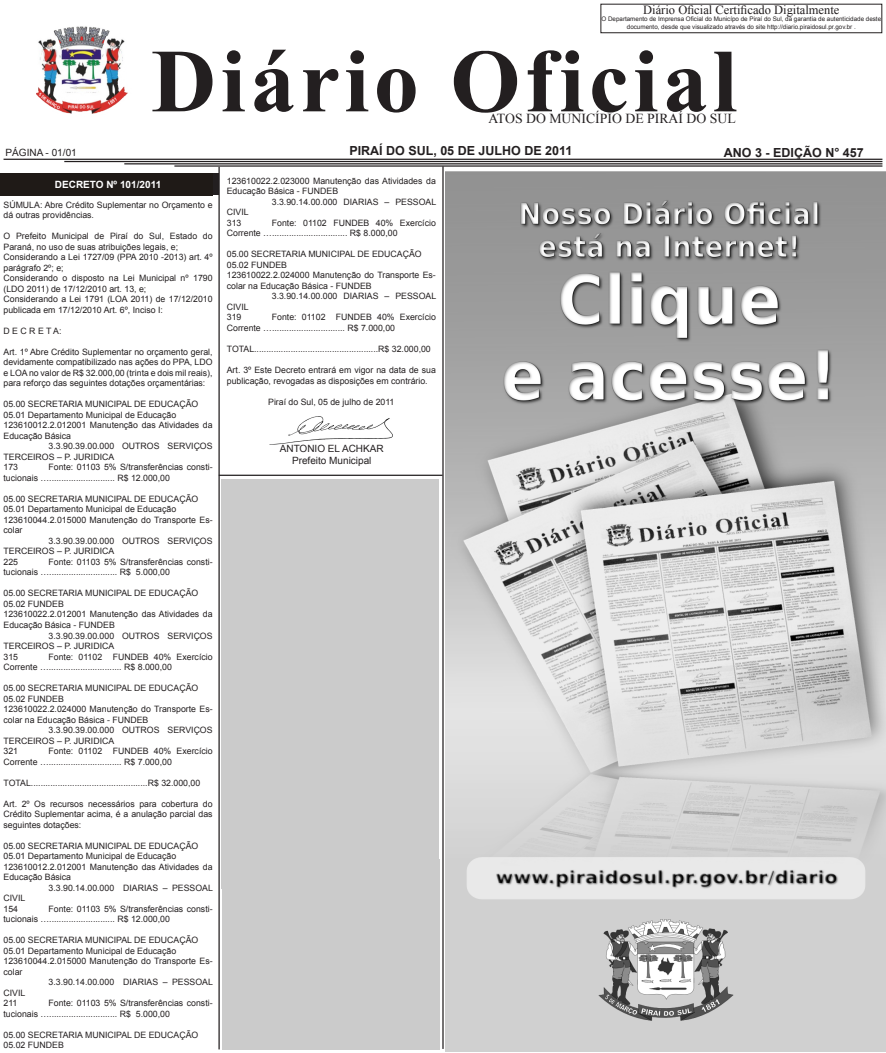
<style>
.page{position:relative;width:886px;height:1053px;background:#fff}
.page>*{position:absolute;margin:0;border:0;box-sizing:border-box;transform-origin:0 0}
.t1{font:700 90px "Times New Roman";letter-spacing:.05em;color:#231f20}
.t2{font:13.75px "Times New Roman";color:#231f20}
.t3{font:700 12.5px "Arial";color:#231f20}
.t4{font:12.5px "Times New Roman";color:#231f20}
.t5{font:10px "Arial";color:#231f20}
.t6{font:700 10px "Arial";color:#fff}
.t7{font:8.75px/10.5px "Arial";color:#231f20}
.t8{font:6.25px/7.5px "Arial";color:#231f20;text-align:center}
</style>
<div class="page">
<div style="left:600px;top:4px;width:282px;height:29px;border:1px solid #231f20"></div>
<img style="left:36px;top:26px;width:92px;height:88px">
<hr style="left:4px;top:159px;width:878px;height:1px;background:#231f20">
<hr style="left:64px;top:161px;width:818px;height:1px;background:#231f20">
<hr style="left:124px;top:163px;width:758px;height:1px;background:#231f20">
<hr style="left:174px;top:165px;width:708px;height:2px;background:#231f20">
<div style="left:0;top:174px;width:219px;height:21px;background:#1f1a17"></div>
<hr style="left:442px;top:166px;width:2px;height:882px;background:#231f20">
<hr style="left:218px;top:167px;width:2px;height:882px;background:#231f20">
<img style="left:275px;top:416px;width:117px;height:28px">
<hr style="left:219px;top:474px;width:223px;height:2px;background:#231f20">
<img style="left:445px;top:171px;width:441px;height:880px">
<div style="left:222px;top:698px;width:217px;height:190px;background:#cbcbcb"></div>
<div style="left:221px;top:479px;width:217px;height:189px;background:#cbcbcb"></div>
<p class="t4" style="left:643px;top:1px;width:198px">Diário Oficial Certificado Digitalmente</p>
<p class="t8" style="left:601px;top:16px;width:281px">O Departamento de Imprensa Oficial do Municípo de Piraí do Sul, da garantia de autenticidade deste documento, desde que visualizado através do site http://diario.piraidosul.pr.gov.br .</p>
<p class="t1" style="left:151px;top:19px;width:587px">Diário Oficial</p>
<p class="t2" style="left:488px;top:109px;width:249px">ATOS DO MUNICÍPIO DE PIRAÍ DO SUL</p>
<p class="t5" style="left:6px;top:146px;width:73px">PÁGINA - 01/01</p>
<p class="t3" style="left:349px;top:142px;width:224px">PIRAÍ DO SUL, 05 DE JULHO DE 2011</p>
<p class="t3" style="left:724px;top:144px;width:141px">ANO 3 - EDIÇÃO N° 457</p>
<p class="t6" style="left:55px;top:178px;width:108px">DECRETO Nº 101/2011</p>
<p class="t7" style="left:227px;top:176px;width:211px">123610022.2.023000 Manutenção das Atividades da<br>Educação Básica - FUNDEB</p>
<p class="t7" style="left:272px;top:197px;width:166px">3.3.90.14.00.000 DIARIAS – PESSOAL</p>
<p class="t7" style="left:227px;top:207px;width:23px">CIVIL</p>
<p class="t7" style="left:227px;top:218px;width:16px">313</p>
<p class="t7" style="left:4px;top:199px;width:211px">SÚMULA: Abre Crédito Suplementar no Orçamento e dá outras providências.</p>
<p class="t7" style="left:4px;top:231px;width:211px">O Prefeito Municipal de Piraí do Sul, Estado do<br>Paraná, no uso de suas atribuições legais, e;</p>
<p class="t7" style="left:4px;top:252px;width:211px">Considerando a Lei 1727/09 (PPA 2010 -2013) art. 4º parágrafo 2º; e;</p>
<p class="t7" style="left:4px;top:273px;width:211px">Considerando o disposto na Lei Municipal nº 1790 (LDO 2011) de 17/12/2010 art. 13, e;</p>
<p class="t7" style="left:4px;top:294px;width:211px">Considerando a Lei 1791 (LOA 2011) de 17/12/2010 publicada em 17/12/2010 Art. 6º, Inciso I:</p>
<p class="t7" style="left:4px;top:325px;width:60px">D E C R E T A:</p>
<p class="t7" style="left:4px;top:346px;width:211px;text-align:justify">Art. 1º Abre Crédito Suplementar no orçamento geral, devidamente compatibilizado nas ações do PPA, LDO e LOA no valor de R$ 32.000,00 (trinta e dois mil reais), para reforço das seguintes dotações orçamentárias:</p>
<p class="t7" style="left:4px;top:399px;width:196px">05.00 SECRETARIA MUNICIPAL DE EDUCAÇÃO</p>
<p class="t7" style="left:4px;top:409px;width:174px">05.01 Departamento Municipal de Educação</p>
<p class="t7" style="left:4px;top:420px;width:211px">123610012.2.012001 Manutenção das Atividades da<br>Educação Básica</p>
<p class="t7" style="left:4px;top:441px;width:211px;text-indent:45px">3.3.90.39.00.000 OUTROS SERVIÇOS<br>TERCEIROS – P. JURIDICA</p>
<p class="t7" style="left:4px;top:462px;width:16px">173</p>
<p class="t7" style="left:227px;top:218px;width:211px;text-indent:45px">Fonte: 01102 FUNDEB 40% Exercício<br>Corrente …............................... R$ 8.000,00</p>
<p class="t7" style="left:227px;top:249px;width:196px">05.00 SECRETARIA MUNICIPAL DE EDUCAÇÃO</p>
<p class="t7" style="left:227px;top:260px;width:62px">05.02 FUNDEB</p>
<p class="t7" style="left:227px;top:270px;width:211px">123610022.2.024000 Manutenção do Transporte Es&shy;colar na Educação Básica - FUNDEB</p>
<p class="t7" style="left:272px;top:291px;width:166px">3.3.90.14.00.000 DIARIAS – PESSOAL</p>
<p class="t7" style="left:227px;top:302px;width:23px">CIVIL</p>
<p class="t7" style="left:227px;top:312px;width:16px">319</p>
<p class="t7" style="left:227px;top:312px;width:211px;text-indent:45px">Fonte: 01102 FUNDEB 40% Exercício<br>Corrente ….............................. R$ 7.000,00</p>
<p class="t7" style="left:227px;top:344px;width:205px">TOTAL...................................................R$ 32.000,00</p>
<p class="t7" style="left:227px;top:365px;width:211px">Art. 3º Este Decreto entrará em vigor na data de sua publicação, revogadas as disposições em contrário.</p>
<p class="t7" style="left:268px;top:396px;width:128px">Piraí do Sul, 05 de julho de 2011</p>
<p class="t5" style="left:280px;top:442px;width:105px">ANTONIO EL ACHKAR</p>
<p class="t5" style="left:292px;top:454px;width:81px">Prefeito Municipal</p>
<p class="t7" style="left:4px;top:462px;width:211px;text-indent:45px">Fonte: 01103 5% S/transferências consti&shy;tucionais …........................... R$ 12.000,00</p>
<p class="t7" style="left:4px;top:493px;width:196px">05.00 SECRETARIA MUNICIPAL DE EDUCAÇÃO</p>
<p class="t7" style="left:4px;top:504px;width:174px">05.01 Departamento Municipal de Educação</p>
<p class="t7" style="left:4px;top:514px;width:211px">123610044.2.015000 Manutenção do Transporte Es&shy;colar</p>
<p class="t7" style="left:4px;top:535px;width:211px;text-indent:45px">3.3.90.39.00.000 OUTROS SERVIÇOS<br>TERCEIROS – P. JURIDICA</p>
<p class="t7" style="left:4px;top:556px;width:16px">225</p>
<p class="t7" style="left:4px;top:556px;width:211px;text-indent:45px">Fonte: 01103 5% S/transferências consti&shy;tucionais …............................ R$ 5.000,00</p>
<p class="t7" style="left:4px;top:588px;width:196px">05.00 SECRETARIA MUNICIPAL DE EDUCAÇÃO</p>
<p class="t7" style="left:4px;top:598px;width:62px">05.02 FUNDEB</p>
<p class="t7" style="left:4px;top:609px;width:211px">123610022.2.012001 Manutenção das Atividades da<br>Educação Básica - FUNDEB</p>
<p class="t7" style="left:4px;top:630px;width:211px;text-indent:45px">3.3.90.39.00.000 OUTROS SERVIÇOS<br>TERCEIROS – P. JURIDICA</p>
<p class="t7" style="left:4px;top:651px;width:16px">315</p>
<p class="t7" style="left:4px;top:651px;width:211px;text-indent:45px">Fonte: 01102 FUNDEB 40% Exercício<br>Corrente ….............................. R$ 8.000,00</p>
<p class="t7" style="left:4px;top:682px;width:196px">05.00 SECRETARIA MUNICIPAL DE EDUCAÇÃO</p>
<p class="t7" style="left:4px;top:693px;width:62px">05.02 FUNDEB</p>
<p class="t7" style="left:4px;top:703px;width:211px">123610022.2.024000 Manutenção do Transporte Es&shy;colar na Educação Básica - FUNDEB</p>
<p class="t7" style="left:4px;top:724px;width:211px;text-indent:45px">3.3.90.39.00.000 OUTROS SERVIÇOS<br>TERCEIROS – P. JURIDICA</p>
<p class="t7" style="left:4px;top:745px;width:16px">321</p>
<p class="t7" style="left:4px;top:745px;width:211px;text-indent:45px">Fonte: 01102 FUNDEB 40% Exercício<br>Corrente ….............................. R$ 7.000,00</p>
<p class="t7" style="left:4px;top:777px;width:198px">TOTAL................................................R$ 32.000,00</p>
<p class="t7" style="left:4px;top:798px;width:211px;text-align:justify">Art. 2º Os recursos necessários para cobertura do Crédito Suplementar acima, é a anulação parcial das seguintes dotações:</p>
<p class="t7" style="left:4px;top:840px;width:196px">05.00 SECRETARIA MUNICIPAL DE EDUCAÇÃO</p>
<p class="t7" style="left:4px;top:850px;width:174px">05.01 Departamento Municipal de Educação</p>
<p class="t7" style="left:4px;top:861px;width:211px">123610012.2.012001 Manutenção das Atividades da<br>Educação Básica</p>
<p class="t7" style="left:49px;top:882px;width:166px">3.3.90.14.00.000 DIARIAS – PESSOAL</p>
<p class="t7" style="left:4px;top:892px;width:23px">CIVIL</p>
<p class="t7" style="left:4px;top:903px;width:16px">154</p>
<p class="t7" style="left:4px;top:903px;width:211px;text-indent:45px">Fonte: 01103 5% S/transferências consti&shy;tucionais …........................... R$ 12.000,00</p>
<p class="t7" style="left:4px;top:934px;width:196px">05.00 SECRETARIA MUNICIPAL DE EDUCAÇÃO</p>
<p class="t7" style="left:4px;top:945px;width:174px">05.01 Departamento Municipal de Educação</p>
<p class="t7" style="left:4px;top:955px;width:211px">123610044.2.015000 Manutenção do Transporte Es&shy;colar</p>
<p class="t7" style="left:49px;top:976px;width:166px">3.3.90.14.00.000 DIARIAS – PESSOAL</p>
<p class="t7" style="left:4px;top:987px;width:23px">CIVIL</p>
<p class="t7" style="left:4px;top:997px;width:15px">211</p>
<p class="t7" style="left:4px;top:997px;width:211px;text-indent:45px">Fonte: 01103 5% S/transferências consti&shy;tucionais …............................ R$ 5.000,00</p>
<p class="t7" style="left:4px;top:1029px;width:196px">05.00 SECRETARIA MUNICIPAL DE EDUCAÇÃO</p>
<p class="t7" style="left:4px;top:1039px;width:62px">05.02 FUNDEB</p>
</div>
